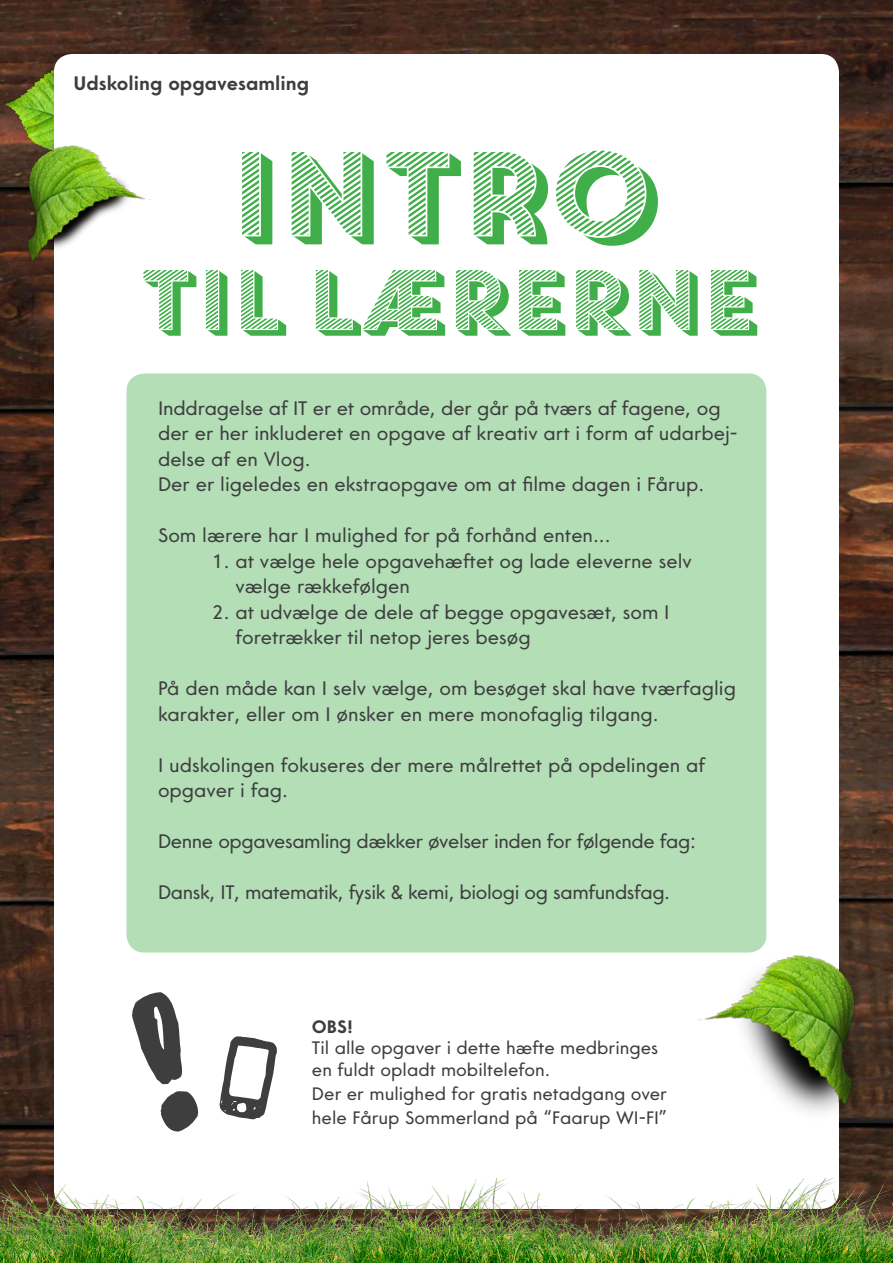
<style>
.page{position:relative;width:893px;height:1263px;background:#fff}
.page>*{position:absolute;margin:0;border:0;box-sizing:border-box;transform-origin:0 0}
.t1{font:118.2px "Core Circus Pierrot 3";letter-spacing:-.1em;color:#40ae49}
.t2{font:84px "Core Circus Pierrot 3";letter-spacing:-.1em;color:#40ae49}
.t3{font:19.5px/25.5px "Core Sans G45";color:#3e3e3f}
.t4{font:19.5px "Core Sans G45";letter-spacing:-.02em;color:#3e3e3f}
.t5{font:700 19.5px "Core Sans G65";color:#3e3e3f}
.t6{font:18px/21.6px "Core Sans G45";color:#3e3e3f}
.t7{font:700 18px "Core Sans G65";color:#3e3e3f}
</style>
<div class="page">
<img style="left:0;top:48px;width:893px;height:1131px">
<img style="left:0;top:0;width:893px;height:48px">
<div style="left:54px;top:54px;width:785px;height:1155px;background:#fff;border-radius:18px"></div>
<img style="left:0;top:1179px;width:893px;height:84px">
<img style="left:12px;top:145px;width:139px;height:141px">
<img style="left:685px;top:920px;width:208px;height:238px">
<img style="left:0;top:27px;width:54px;height:237px">
<img style="left:133px;top:1197px;width:220px;height:66px">
<div style="left:126px;top:373px;width:640px;height:579px;background:#b3deb6;border-radius:18px"></div>
<svg style="left:132px;top:992px;width:67px;height:140px"></svg>
<svg style="left:220px;top:1036px;width:57px;height:83px"></svg>
<p class="t5" style="left:73px;top:71px;width:237px">Udskoling opgavesamling</p>
<h1 class="t1" style="left:220px;top:114px;width:442px">INTRO</h1>
<h2 class="t2" style="left:132px;top:243px;width:630px">TIL LÆRERNE</h2>
<p class="t3" style="left:158px;top:395px;width:581px">Inddragelse af IT er et område, der går på tværs af fagene, og der er her inkluderet en opgave af kreativ art i form af udarbej&shy;delse af en Vlog.<br>Der er ligeledes en ekstraopgave om at filme dagen i Fårup.</p>
<p class="t3" style="left:158px;top:523px;width:454px">Som lærere har I mulighed for på forhånd enten...</p>
<p class="t3" style="left:235px;top:548px;width:458px;text-indent:-23px">1. at vælge hele opgavehæftet og lade eleverne selv vælge rækkefølgen</p>
<p class="t3" style="left:235px;top:599px;width:436px;text-indent:-23px">2. at udvælge de dele af begge opgavesæt, som I foretrækker til netop jeres besøg</p>
<p class="t3" style="left:158px;top:676px;width:579px">På den måde kan I selv vælge, om besøget skal have tværfaglig karakter, eller om I ønsker en mere monofaglig tilgang.</p>
<p class="t3" style="left:158px;top:752px;width:549px">I udskolingen fokuseres der mere målrettet på opdelingen af opgaver i fag.</p>
<p class="t4" style="left:158px;top:829px;width:539px">Denne opgavesamling dækker øvelser inden for følgende fag:</p>
<p class="t4" style="left:158px;top:880px;width:514px">Dansk, IT, matematik, fysik &amp; kemi, biologi og samfundsfag.</p>
<p class="t7" style="left:312px;top:1015px;width:42px">OBS!</p>
<p class="t6" style="left:312px;top:1037px;width:348px">Til alle opgaver i dette hæfte medbringes en fuldt opladt mobiltelefon.</p>
<p class="t6" style="left:312px;top:1082px;width:357px;line-height:24px">Der er mulighed for gratis netadgang over hele Fårup Sommerland på “Faarup WI-FI”</p>
</div>
